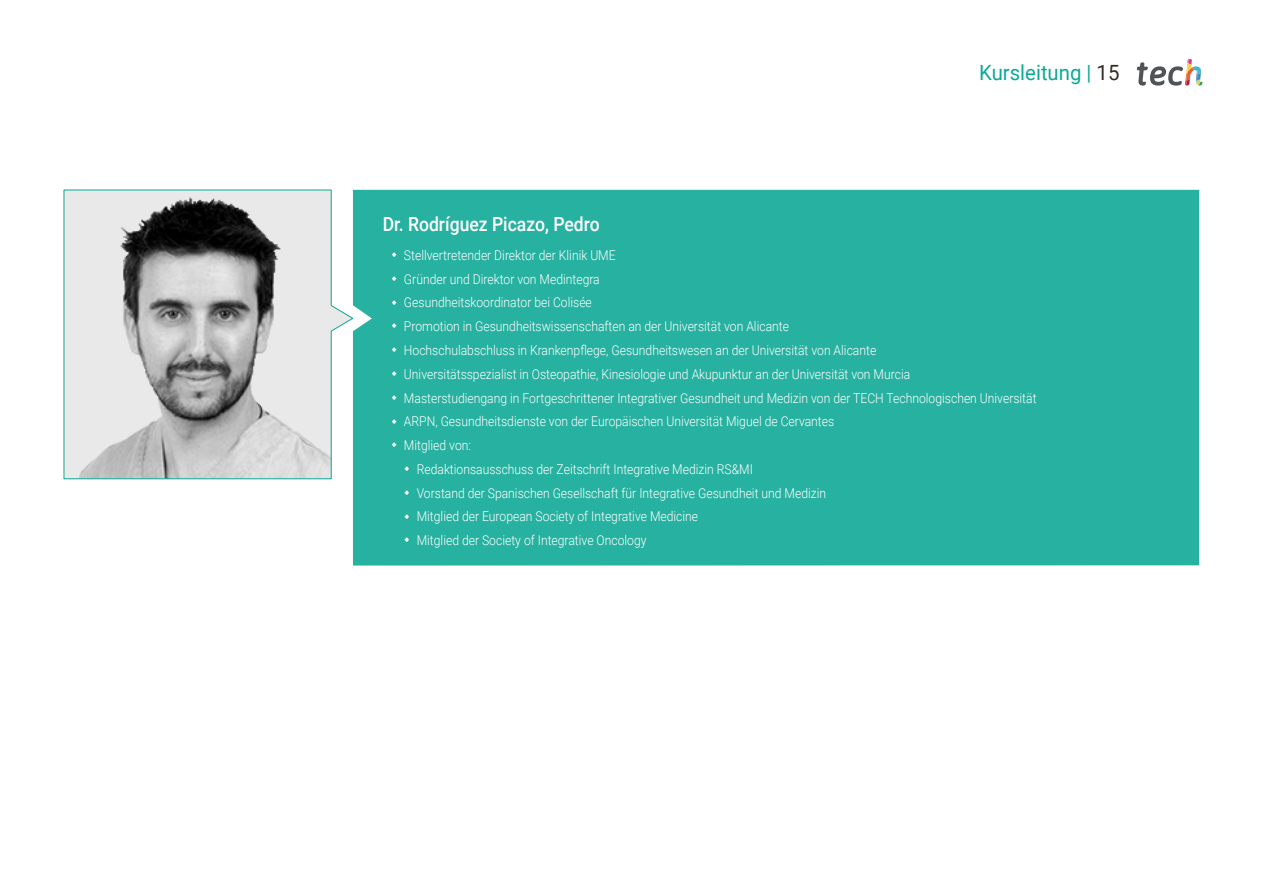
<style>
.page{position:relative;width:1263px;height:893px;background:#fff}
.page>*{position:absolute;margin:0;border:0;box-sizing:border-box;transform-origin:0 0}
.t1{font:21px "Roboto";color:#0ea996}
.t2{font:500 19.5px "Roboto";color:#fff;scale:.9 1}
.t3{font:300 13.5px "Roboto";color:#fff;scale:.9 1}
.s1{color:#312e20}
</style>
<div class="page">
<svg style="left:1137px;top:59px;width:65px;height:27px"></svg>
<div style="left:353px;top:190px;width:846px;height:376px;background:#26b1a0"></div>
<svg style="left:64px;top:190px;width:289px;height:289px;background:#bfc1c1"></svg>
<svg style="left:392px;top:252px;width:5px;height:5px"></svg>
<svg style="left:392px;top:276px;width:5px;height:5px"></svg>
<svg style="left:392px;top:300px;width:5px;height:5px"></svg>
<svg style="left:392px;top:324px;width:5px;height:5px"></svg>
<svg style="left:392px;top:347px;width:5px;height:5px"></svg>
<svg style="left:392px;top:371px;width:5px;height:5px"></svg>
<svg style="left:392px;top:395px;width:5px;height:5px"></svg>
<svg style="left:392px;top:419px;width:5px;height:5px"></svg>
<svg style="left:392px;top:442px;width:5px;height:5px"></svg>
<svg style="left:405px;top:466px;width:4px;height:5px"></svg>
<svg style="left:405px;top:490px;width:4px;height:5px"></svg>
<svg style="left:405px;top:514px;width:4px;height:5px"></svg>
<svg style="left:405px;top:537px;width:4px;height:5px"></svg>
<h1 class="t1" style="left:979px;top:57px;width:142px">Kursleitung | <span class="s1">15</span></h1>
<h2 class="t2" style="left:383px;top:211px;width:243px">Dr. Rodríguez Picazo, Pedro</h2>
<p class="t3" style="left:404px;top:246px;width:237px">Stellvertretender Direktor der Klinik UME</p>
<p class="t3" style="left:404px;top:269px;width:219px">Gründer und Direktor von Medintegra</p>
<p class="t3" style="left:404px;top:293px;width:210px">Gesundheitskoordinator bei Colisée</p>
<p class="t3" style="left:404px;top:317px;width:429px">Promotion in Gesundheitswissenschaften an der Universität von Alicante</p>
<p class="t3" style="left:404px;top:341px;width:526px">Hochschulabschluss in Krankenpflege, Gesundheitswesen an der Universität von Alicante</p>
<p class="t3" style="left:404px;top:364px;width:564px">Universitätsspezialist in Osteopathie, Kinesiologie und Akupunktur an der Universität von Murcia</p>
<p class="t3" style="left:404px;top:388px;width:704px">Masterstudiengang in Fortgeschrittener Integrativer Gesundheit und Medizin von der TECH Technologischen Universität</p>
<p class="t3" style="left:404px;top:412px;width:480px">ARPN, Gesundheitsdienste von der Europäischen Universität Miguel de Cervantes</p>
<p class="t3" style="left:404px;top:436px;width:76px">Mitglied von:</p>
<p class="t3" style="left:417px;top:459px;width:375px">Redaktionsausschuss der Zeitschrift Integrative Medizin RS&amp;MI</p>
<p class="t3" style="left:417px;top:483px;width:456px">Vorstand der Spanischen Gesellschaft für Integrative Gesundheit und Medizin</p>
<p class="t3" style="left:417px;top:507px;width:314px">Mitglied der European Society of Integrative Medicine</p>
<p class="t3" style="left:417px;top:531px;width:257px">Mitglied der Society of Integrative Oncology</p>
</div>
